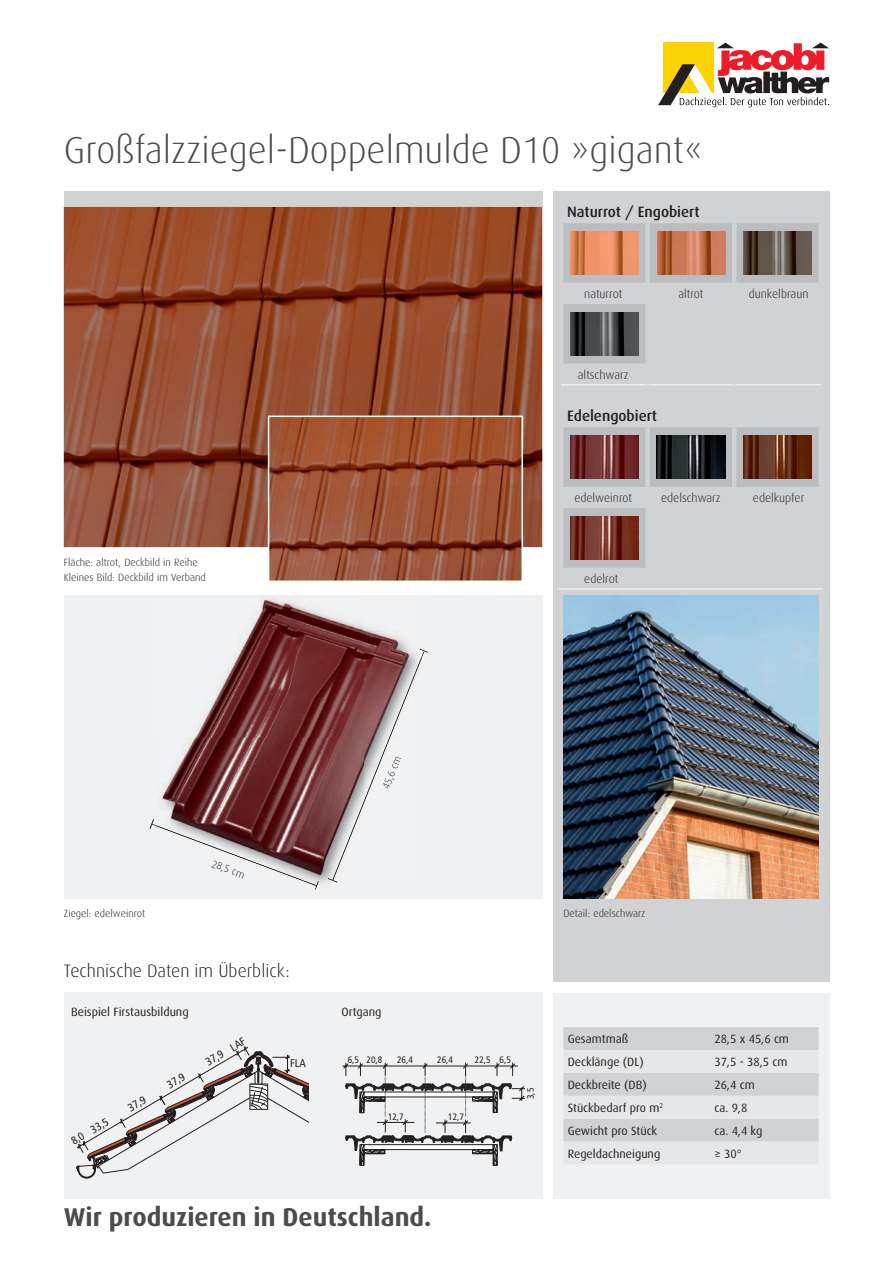
<style>
.page{position:relative;width:893px;height:1263px;background:#fff}
.page>*{position:absolute;margin:0;border:0;box-sizing:border-box;transform-origin:0 0}
.t1{font:300 37.5px "Dax";color:#4b4c4d}
.t2{font:700 25.8px "Dax";color:#4b4c4d}
.t3{font:300 18px "Dax";color:#231f20}
.t4{font:500 15px "Dax";color:#231f20}
.t5{font:12px "Dax";color:#231f20}
.t6{font:300 12px "Dax";color:#231f20}
.t7{font:condensed 11.25px "Frutiger";color:#231f20}
.t8{font:300 10.5px/14.7px "Dax";color:#231f20}
.t9{font:condensed 9.3px "Frutiger";color:#231f20}
</style>
<div class="page">
<div style="left:64px;top:191px;width:478px;height:16px;background:#d1d2d4"></div>
<div style="left:553px;top:191px;width:276px;height:1008px;background:#d1d2d4"></div>
<svg style="left:658px;top:43px;width:171px;height:64px"></svg>
<svg style="left:561px;top:223px;width:260px;height:345px"></svg>
<hr style="left:561px;top:384px;width:87px;height:1px;background:#fff">
<hr style="left:648px;top:384px;width:86px;height:1px;background:#fff">
<hr style="left:734px;top:384px;width:87px;height:1px;background:#fff">
<div style="left:645px;top:283px;width:5px;height:21px;background:#d1d2d4"></div>
<div style="left:645px;top:364px;width:5px;height:20px;background:#d1d2d4"></div>
<div style="left:645px;top:487px;width:5px;height:21px;background:#d1d2d4"></div>
<hr style="left:732px;top:283px;width:4px;height:21px;background:#d1d2d4">
<hr style="left:732px;top:364px;width:4px;height:20px;background:#d1d2d4">
<hr style="left:732px;top:487px;width:4px;height:21px;background:#d1d2d4">
<hr style="left:559px;top:223px;width:4px;height:60px;background:#d1d2d4">
<div style="left:645px;top:223px;width:5px;height:60px;background:#d1d2d4"></div>
<hr style="left:732px;top:223px;width:4px;height:60px;background:#d1d2d4">
<div style="left:818px;top:223px;width:5px;height:60px;background:#d1d2d4"></div>
<hr style="left:559px;top:304px;width:4px;height:60px;background:#d1d2d4">
<div style="left:645px;top:304px;width:5px;height:60px;background:#d1d2d4"></div>
<hr style="left:732px;top:304px;width:4px;height:60px;background:#d1d2d4">
<div style="left:818px;top:304px;width:5px;height:60px;background:#d1d2d4"></div>
<hr style="left:559px;top:427px;width:4px;height:60px;background:#d1d2d4">
<div style="left:645px;top:427px;width:5px;height:60px;background:#d1d2d4"></div>
<hr style="left:732px;top:427px;width:4px;height:60px;background:#d1d2d4">
<div style="left:818px;top:427px;width:5px;height:60px;background:#d1d2d4"></div>
<hr style="left:559px;top:508px;width:4px;height:60px;background:#d1d2d4">
<div style="left:645px;top:508px;width:5px;height:60px;background:#d1d2d4"></div>
<hr style="left:732px;top:508px;width:4px;height:60px;background:#d1d2d4">
<div style="left:818px;top:508px;width:5px;height:60px;background:#d1d2d4"></div>
<hr style="left:559px;top:589px;width:89px;height:1px;background:#fff">
<hr style="left:648px;top:589px;width:86px;height:1px;background:#fff">
<hr style="left:734px;top:589px;width:89px;height:1px;background:#fff">
<img style="left:570px;top:232px;width:68px;height:43px">
<img style="left:570px;top:436px;width:68px;height:43px">
<img style="left:570px;top:516px;width:68px;height:44px">
<img style="left:570px;top:312px;width:68px;height:43px">
<img style="left:657px;top:232px;width:68px;height:43px">
<img style="left:657px;top:436px;width:68px;height:43px">
<img style="left:744px;top:436px;width:68px;height:43px">
<img style="left:743px;top:232px;width:68px;height:43px">
<img style="left:64px;top:207px;width:478px;height:340px">
<svg style="left:267px;top:415px;width:257px;height:166px;background:#9b5438"></svg>
<div style="left:64px;top:992px;width:478px;height:207px;background:#f0f1f2"></div>
<div style="left:553px;top:992px;width:276px;height:207px;background:#f0f1f2"></div>
<div style="left:549px;top:982px;width:285px;height:10px;background:#fff"></div>
<div style="left:64px;top:595px;width:478px;height:303px;background:#f0f1f2"></div>
<svg style="left:149px;top:819px;width:170px;height:71px"></svg>
<img style="left:158px;top:596px;width:251px;height:284px">
<img style="left:158px;top:826px;width:145px;height:54px">
<svg style="left:328px;top:649px;width:100px;height:233px"></svg>
<img style="left:382px;top:756px;width:21px;height:34px">
<img style="left:563px;top:595px;width:256px;height:304px">
<svg style="left:563px;top:1027px;width:255px;height:115px"></svg>
<svg style="left:342px;top:1062px;width:183px;height:103px"></svg>
<svg style="left:76px;top:1046px;width:232px;height:132px"></svg>
<h1 class="t1" style="left:64px;top:129px;width:640px">Großfalzziegel-Doppelmulde D10 »gigant«</h1>
<p class="t4" style="left:567px;top:204px;width:134px">Naturrot / Engobiert</p>
<p class="t6" style="left:584px;top:287px;width:40px">naturrot</p>
<p class="t6" style="left:678px;top:287px;width:27px">altrot</p>
<p class="t6" style="left:749px;top:287px;width:61px">dunkelbraun</p>
<p class="t6" style="left:578px;top:368px;width:52px">altschwarz</p>
<p class="t4" style="left:567px;top:408px;width:91px">Edelengobiert</p>
<p class="t8" style="left:64px;top:555px;width:143px">Fläche: altrot, Deckbild in Reihe<br>Kleines Bild: Deckbild im Verband</p>
<p class="t8" style="left:215px;top:856px;width:36px;rotate:21deg">28,5 cm</p>
<p class="t6" style="left:574px;top:491px;width:59px">edelweinrot</p>
<p class="t6" style="left:661px;top:491px;width:61px">edelschwarz</p>
<p class="t6" style="left:753px;top:491px;width:53px">edelkupfer</p>
<p class="t6" style="left:584px;top:572px;width:36px">edelrot</p>
<p class="t8" style="left:64px;top:906px;width:83px">Ziegel: edelweinrot</p>
<p class="t8" style="left:563px;top:906px;width:84px">Detail: edelschwarz</p>
<h3 class="t3" style="left:64px;top:961px;width:227px">Technische Daten im Überblick:</h3>
<p class="t5" style="left:71px;top:1005px;width:119px">Beispiel Firstausbildung</p>
<p class="t5" style="left:342px;top:1005px;width:41px">Ortgang</p>
<p class="t7" style="left:88px;top:1125px;width:20px;rotate:-31deg">33,5</p>
<p class="t7" style="left:125px;top:1103px;width:20px;rotate:-31deg">37,9</p>
<p class="t7" style="left:164px;top:1080px;width:20px;rotate:-31deg">37,9</p>
<p class="t7" style="left:203px;top:1057px;width:46px;rotate:-31deg">37,9 LAF</p>
<p class="t7" style="left:290px;top:1057px;width:17px">FLA</p>
<p class="t9" style="left:348px;top:1054px;width:36px">6,5 20,8</p>
<p class="t9" style="left:397px;top:1054px;width:17px">26,4</p>
<p class="t9" style="left:437px;top:1054px;width:17px">26,4</p>
<p class="t9" style="left:475px;top:1054px;width:37px">22,5 6,5</p>
<p class="t9" style="left:388px;top:1111px;width:17px">12,7</p>
<p class="t9" style="left:448px;top:1111px;width:17px">12,7</p>
<p class="t9" style="left:525px;top:1099px;width:13px;rotate:-90deg">3,5</p>
<h2 class="t2" style="left:64px;top:1203px;width:369px">Wir produzieren in Deutschland.</h2>
<p class="t5" style="left:568px;top:1032px;width:62px">Gesamtmaß</p>
<p class="t5" style="left:714px;top:1032px;width:76px">28,5 x 45,6 cm</p>
<p class="t5" style="left:568px;top:1055px;width:78px">Decklänge (DL)</p>
<p class="t5" style="left:714px;top:1055px;width:75px">37,5 - 38,5 cm</p>
<p class="t5" style="left:568px;top:1078px;width:81px">Deckbreite (DB)</p>
<p class="t5" style="left:714px;top:1078px;width:42px">26,4 cm</p>
<p class="t5" style="left:568px;top:1101px;width:97px">Stückbedarf pro m<sup>2</sup></p>
<p class="t5" style="left:714px;top:1101px;width:34px">ca. 9,8</p>
<p class="t5" style="left:568px;top:1124px;width:91px">Gewicht pro Stück</p>
<p class="t5" style="left:714px;top:1124px;width:50px">ca. 4,4 kg</p>
<p class="t5" style="left:568px;top:1147px;width:94px">Regeldachneigung</p>
<p class="t5" style="left:714px;top:1147px;width:29px">≥ 30°</p>
</div>
